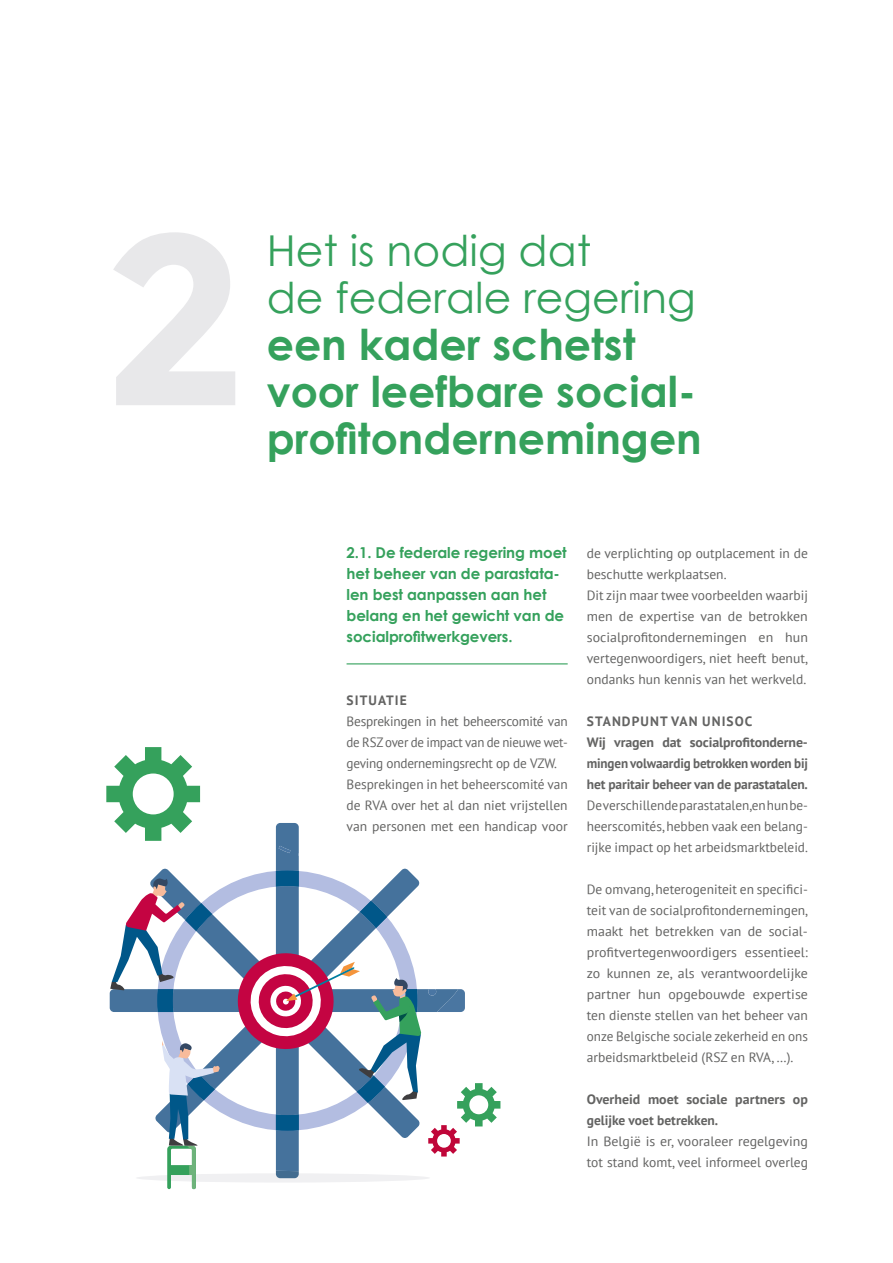
<style>
.page{position:relative;width:893px;height:1263px;background:#fff}
.page>*{position:absolute;margin:0;border:0;box-sizing:border-box;transform-origin:0 0}
.t1{font:700 241.65px "Montserrat";color:#e8e8ea}
.t2{font:700 42.6px/47px "Century Gothic";color:#35a15c}
.t3{font:42.6px/47px "Century Gothic";color:#35a15c}
.t4{font:700 15px/21px "Century Gothic";letter-spacing:-.005em;color:#35a15c}
.t5{font:13.5px/21px "PT Sans";color:#636362}
.t6{font:700 13.5px/21px "PT Sans";letter-spacing:-.01em;color:#636362}
.t7{font:700 13.5px "PT Sans";letter-spacing:.08em;color:#636362}
</style>
<div class="page">
<svg style="left:106px;top:747px;width:394px;height:442px"></svg>
<hr style="left:347px;top:663px;width:221px;height:1px;background:#35a15c">
<h1 class="t1" style="left:102px;top:176px;width:148px">2</h1>
<h2 class="t3" style="left:267px;top:226px;width:430px">Het is nodig dat<br>de federale regering</h2>
<h2 class="t2" style="left:267px;top:320px;width:420px">een kader schetst voor leefbare social--</h2>
<h2 class="t2" style="left:267px;top:414px;width:436px">profitondernemingen</h2>
<p class="t4" style="left:347px;top:542px;width:222px">2.1. De federale regering moet het beheer van de parastata&shy;len best aanpassen aan het belang en het gewicht van de socialprofitwerkgevers.</p>
<p class="t7" style="left:347px;top:691px;width:62px">SITUATIE</p>
<p class="t5" style="left:347px;top:710px;width:223px">Besprekingen in het beheerscomité van de RSZ over de impact van de nieuwe wet&shy;geving ondernemingsrecht op de VZW.<br>Besprekingen in het beheerscomité van de RVA over het al dan niet vrijstellen van personen met een handicap voor</p>
<p class="t5" style="left:587px;top:542px;width:223px">de verplichting op outplacement in de beschutte werkplaatsen.<br>Dit zijn maar twee voorbeelden waarbij men de expertise van de betrokken socialprofitondernemingen en hun vertegenwoordigers, niet heeft benut, ondanks hun kennis van het werkveld.</p>
<p class="t6" style="left:587px;top:710px;width:223px">STANDPUNT VAN UNISOC<br>Wij vragen dat socialprofitonderne&shy;mingen volwaardig betrokken worden bij het paritair beheer van de parastatalen.</p>
<p class="t5" style="left:587px;top:794px;width:223px;text-align:justify">De verschillende parastatalen,en hun be&shy;heerscomités, hebben vaak een belang&shy;rijke impact op het arbeidsmarktbeleid.</p>
<p class="t5" style="left:587px;top:878px;width:223px;text-align:justify">De omvang, heterogeniteit en specifici&shy;teit van de socialprofitondernemingen, maakt het betrekken van de social&shy;profitvertegenwoordigers essentieel: zo kunnen ze, als verantwoordelijke partner hun opgebouwde expertise ten dienste stellen van het beheer van onze Belgische sociale zekerheid en ons arbeidsmarktbeleid (RSZ en RVA, …).</p>
<p class="t6" style="left:587px;top:1088px;width:223px">Overheid moet sociale partners op gelijke voet betrekken.</p>
<p class="t5" style="left:587px;top:1130px;width:223px">In België is er, vooraleer regelgeving tot stand komt, veel informeel overleg</p>
</div>
